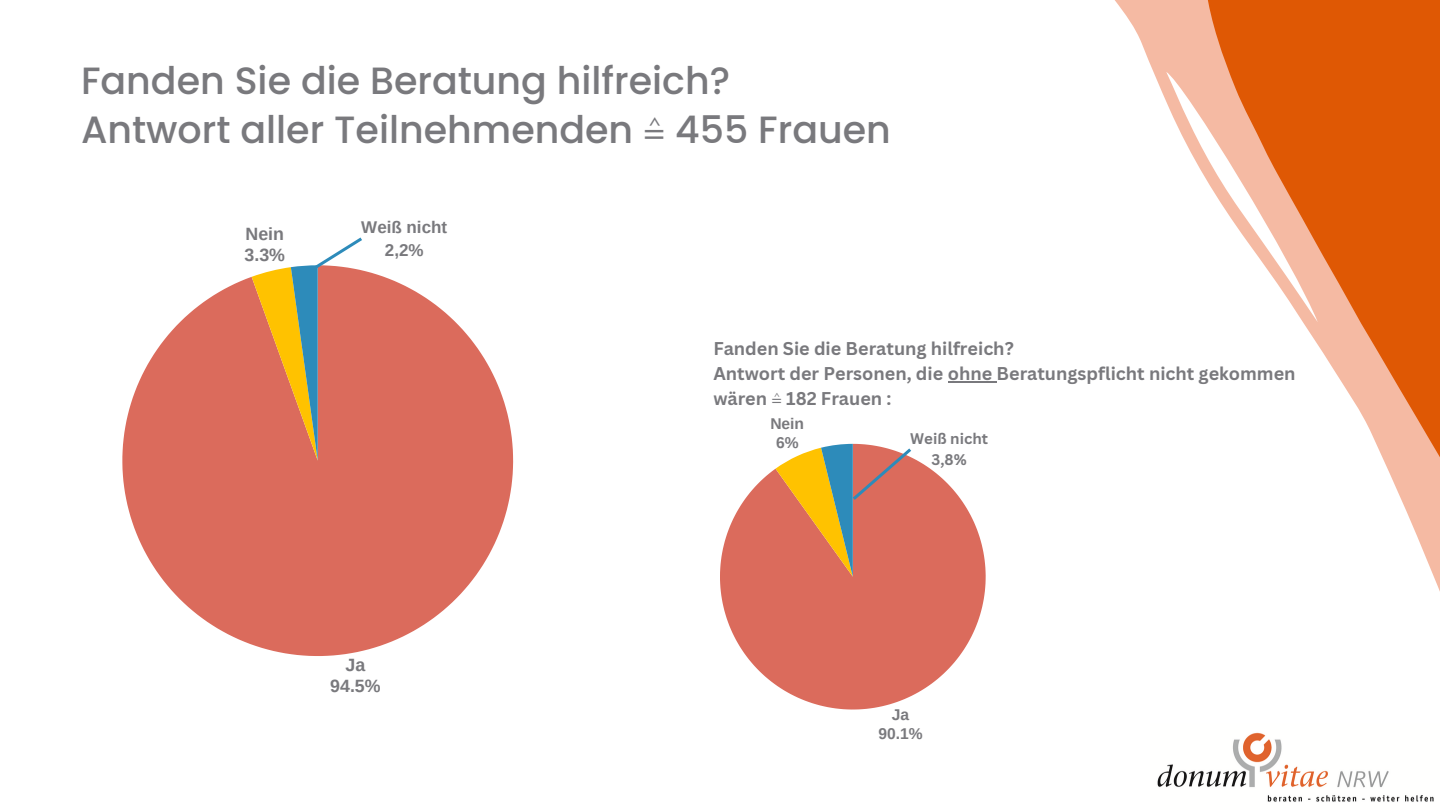
<style>
.page{position:relative;width:1440px;height:810px;background:#fff}
.page>*{position:absolute;margin:0;border:0;box-sizing:border-box;transform-origin:0 0}
.t1{font:500 38px/48.8px "Poppins";color:#79797d}
.t2{font:700 18px/24.8px "Canva Sans";color:#79797d}
.t3{font:700 17.8px/21.1px "Arimo";color:#79797d;text-align:center}
.t4{font:700 17px/23.2px "Arimo";color:#79797d;text-align:center}
.t5{font:700 15.6px/18.2px "Arimo";color:#79797d;text-align:center}
.t6{font:700 15px "Canva Sans";color:#79797d}
.s1{font-family:"Free Sans";font-weight:400}
</style>
<div class="page">
<svg style="left:1115px;top:0;width:325px;height:592px"></svg>
<svg style="left:122px;top:271px;width:391px;height:385px;fill:#db6b5c"></svg>
<svg style="left:252px;top:237px;width:113px;height:224px;background:#d2906e"></svg>
<img style="left:1157px;top:732px;width:277px;height:70px">
<svg style="left:720px;top:459px;width:266px;height:251px;fill:#db6b5c"></svg>
<hr style="left:948px;top:381px;width:49px;height:2px;background:#79797d">
<svg style="left:775px;top:444px;width:139px;height:133px;background:#cd865f"></svg>
<p class="t1" style="left:81px;top:57px;width:811px">Fanden Sie die Beratung hilfreich?<br>Antwort aller Teilnehmenden <span class="s1">≙</span> 455 Frauen</p>
<p class="t3" style="left:245px;top:223px;width:42px;text-align:left">Nein<br>3.3%</p>
<h2 class="t4" style="left:361px;top:215px;width:87px">Weiß nicht<br>2,2%</h2>
<p class="t3" style="left:330px;top:655px;width:52px">Ja<br>94.5%</p>
<p class="t2" style="left:713px;top:336px;width:584px">Fanden Sie die Beratung hilfreich?<br>Antwort der Personen, die ohne Beratungspflicht nicht gekommen wären <span class="s1">≙</span> 182 Frauen :</p>
<h1 class="t6" style="left:910px;top:428px;width:79px">Weiß nicht</h1>
<h2 class="t6" style="left:932px;top:449px;width:37px">3,8%</h2>
<p class="t5" style="left:770px;top:414px;width:35px;line-height:18.5px">Nein<br>6%</p>
<p class="t5" style="left:878px;top:706px;width:46px">Ja<br>90.1%</p>
</div>
